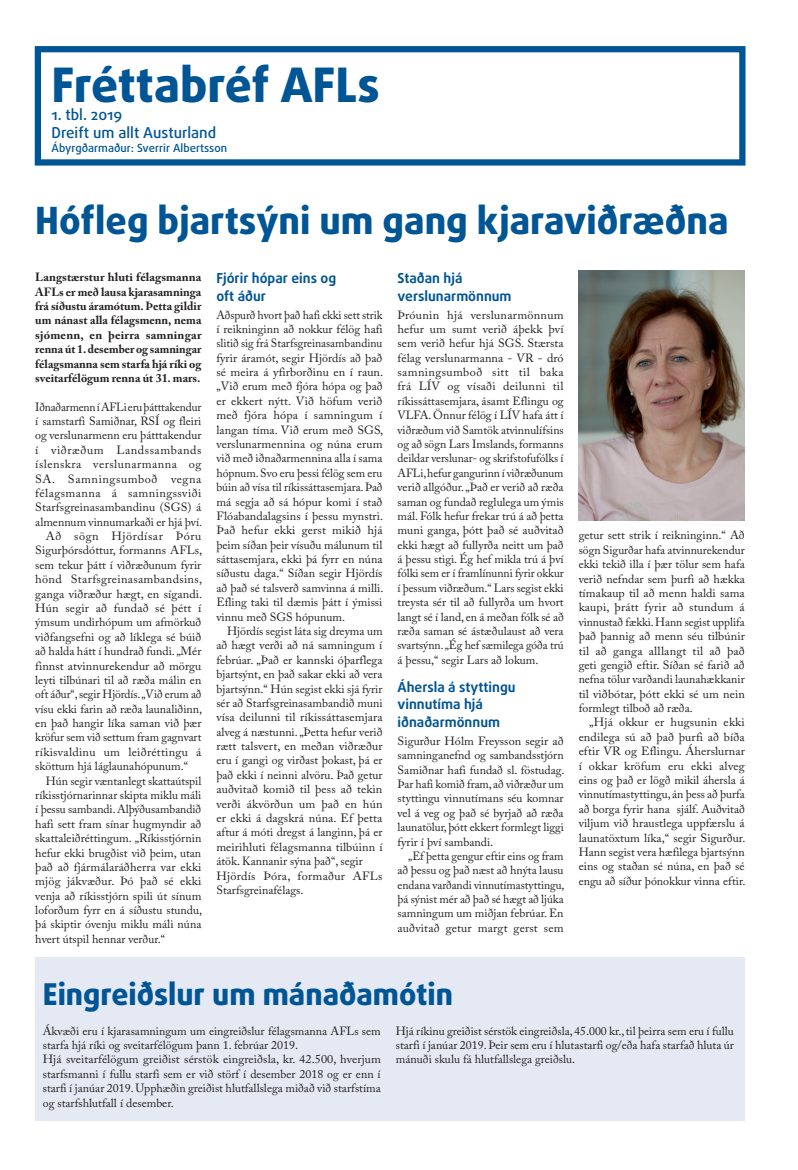
<style>
.page{position:relative;width:798px;height:1170px;background:#fff}
.page>*{position:absolute;margin:0;border:0;box-sizing:border-box;transform-origin:0 0}
.t1{font:800 47.5px "Daxline Pro";color:#005595}
.t2{font:800 37.5px "Daxline Pro";color:#005595}
.t3{font:800 30px "Daxline Pro";color:#005595}
.t4{font:500 15px/18px "Daxline Pro";color:#005595}
.t5{font:700 13.75px/17.5px "Daxline Pro";color:#005595}
.t6{font:11.88px/14.4px "Adobe Caslon Pro";color:#231f20;text-align:justify}
.t7{font:700 11.88px/14.4px "Adobe Caslon Pro";color:#231f20;text-align:justify}
.t8{font:11.88px "Adobe Caslon Pro";letter-spacing:.045em;color:#231f20}
.t9{font:11.88px "Adobe Caslon Pro";letter-spacing:.025em;color:#231f20}
.t10{font:11.88px "Adobe Caslon Pro";letter-spacing:.02em;color:#231f20}
.t11{font:11.88px "Adobe Caslon Pro";letter-spacing:.04em;color:#231f20}
.t12{font:11.88px "Adobe Caslon Pro";letter-spacing:.035em;color:#231f20}
.t13{font:500 11.25px "Daxline Pro";color:#005595}
</style>
<div class="page">
<div style="left:35px;top:956px;width:709px;height:164px;background:#e5e9f3"></div>
<div style="left:35px;top:46px;width:710px;height:119px;border:6px solid #005595"></div>
<img style="left:578px;top:270px;width:166px;height:250px">
<h1 class="t1" style="left:52px;top:54px;width:329px">Fréttabréf AFLs</h1>
<p class="t4" style="left:52px;top:106px;width:166px">1. tbl. 2019<br>Dreift um allt Austurland</p>
<p class="t13" style="left:52px;top:140px;width:177px">Ábyrgðarmaður: Sverrir Albertsson</p>
<h2 class="t2" style="left:35px;top:196px;width:694px">Hófleg bjartsýni um gang kjaraviðræðna</h2>
<p class="t7" style="left:35px;top:270px;width:168px">Langstærstur hluti félagsmanna AFLs er með lausa kjarasamninga frá síðustu áramótum. Þetta gildir um nánast alla félagsmenn, nema sjómenn, en þeirra samningar renna út 1. desember og samningar félagsmanna sem starfa hjá ríki og sveitarfélögum renna út 31. mars.</p>
<p class="t6" style="left:35px;top:399px;width:167px">Iðnaðarmenn í AFLi eru þátttakendur</p>
<p class="t6" style="left:35px;top:413px;width:167px">í samstarfi Samiðnar, RSÍ og fleiri</p>
<p class="t6" style="left:35px;top:428px;width:167px">og verslunarmenn eru þátttakendur</p>
<p class="t8" style="left:35px;top:442px;width:168px">í viðræðum Landssambands</p>
<p class="t11" style="left:35px;top:457px;width:168px">íslenskra verslunarmanna og</p>
<p class="t8" style="left:35px;top:471px;width:167px">SA. Samningsumboð vegna</p>
<p class="t12" style="left:35px;top:486px;width:167px">félagsmanna á samningssviði</p>
<p class="t6" style="left:35px;top:500px;width:167px">Starfsgreinasambandinu (SGS) á</p>
<p class="t6" style="left:35px;top:514px;width:168px">almennum vinnumarkaði er hjá því.</p>
<p class="t8" style="left:46px;top:529px;width:157px">Að sögn Hjördísar Þóru</p>
<p class="t6" style="left:35px;top:543px;width:168px">Sigurþórsdóttur, formanns AFLs,</p>
<p class="t6" style="left:35px;top:557px;width:167px">sem tekur þátt í viðræðunum fyrir</p>
<p class="t9" style="left:35px;top:572px;width:168px">hönd Starfsgreinasambandsins,</p>
<p class="t6" style="left:35px;top:586px;width:168px">ganga viðræður hægt, en sígandi.</p>
<p class="t6" style="left:35px;top:600px;width:167px">Hún segir að fundað sé þétt í</p>
<p class="t6" style="left:35px;top:615px;width:167px">ýmsum undirhópum um afmörkuð</p>
<p class="t6" style="left:35px;top:629px;width:168px">viðfangsefni og að líklega sé búið</p>
<p class="t6" style="left:35px;top:643px;width:167px">að halda hátt í hundrað fundi. „Mér</p>
<p class="t6" style="left:35px;top:658px;width:168px">finnst atvinnurekendur að mörgu</p>
<p class="t6" style="left:35px;top:672px;width:167px">leyti tilbúnari til að ræða málin en</p>
<p class="t6" style="left:35px;top:687px;width:168px">oft áður“, segir Hjördís. „Við erum að</p>
<p class="t6" style="left:35px;top:701px;width:168px">vísu ekki farin að ræða launaliðinn,</p>
<p class="t6" style="left:35px;top:715px;width:168px">en það hangir líka saman við þær</p>
<p class="t6" style="left:35px;top:730px;width:168px">kröfur sem við settum fram gagnvart</p>
<p class="t10" style="left:35px;top:744px;width:167px">ríkisvaldinu um leiðréttingu á</p>
<p class="t6" style="left:35px;top:758px;width:154px">sköttum hjá láglaunahópunum.“</p>
<p class="t6" style="left:46px;top:773px;width:157px">Hún segir væntanlegt skattaútspil</p>
<p class="t6" style="left:35px;top:787px;width:167px">ríkisstjórnarinnar skipta miklu máli</p>
<p class="t6" style="left:35px;top:802px;width:167px">í þessu sambandi. Alþýðusambandið</p>
<p class="t6" style="left:35px;top:816px;width:167px">hafi sett fram sínar hugmyndir að</p>
<p class="t6" style="left:35px;top:830px;width:167px">skattaleiðréttingum. „Ríkisstjórnin</p>
<p class="t6" style="left:35px;top:845px;width:167px">hefur ekki brugðist við þeim, utan</p>
<p class="t6" style="left:35px;top:859px;width:168px">það að fjármálaráðherra var ekki</p>
<p class="t6" style="left:35px;top:874px;width:167px">mjög jákvæður. Þó það sé ekki</p>
<p class="t6" style="left:35px;top:888px;width:167px">venja að ríkisstjórn spili út sínum</p>
<p class="t6" style="left:35px;top:902px;width:168px">loforðum fyrr en á síðustu stundu,</p>
<p class="t6" style="left:35px;top:917px;width:168px">þá skiptir óvenju miklu máli núna</p>
<p class="t6" style="left:35px;top:931px;width:131px">hvert útspil hennar verður.“</p>
<p class="t5" style="left:397px;top:269px;width:115px">Staðan hjá verslunarmönnum</p>
<p class="t6" style="left:397px;top:307px;width:168px">Þróunin hjá verslunarmönnum hefur um sumt verið áþekk því sem verið hefur hjá SGS. Stærsta félag verslunarmanna - VR - dró samningsumboð sitt til baka frá LÍV og vísaði deilunni til ríkissáttasemjara, ásamt Eflingu og VLFA. Önnur félög í LÍV hafa átt í viðræðum við Samtök atvinnulífsins og að sögn Lars Imslands, formanns deildar verslunar- og skrifstofufólks í AFLi, hefur gangurinn í viðræðunum verið allgóður. „Það er verið að ræða saman og fundað reglulega um ýmis mál. Fólk hefur frekar trú á að þetta muni ganga, þótt það sé auðvitað ekki hægt að fullyrða neitt um það á þessu stigi. Ég hef mikla trú á því fólki sem er í framlínunni fyrir okkur í þessum viðræðum.“ Lars segist ekki treysta sér til að fullyrða um hvort langt sé í land, en á meðan fólk sé að ræða saman sé ástæðulaust að vera svartsýnn. „Ég hef sæmilega góða trú á þessu,“ segir Lars að lokum.</p>
<p class="t5" style="left:397px;top:678px;width:119px">Áhersla á styttingu vinnutíma hjá iðnaðarmönnum</p>
<p class="t6" style="left:397px;top:733px;width:168px">Sigurður Hólm Freysson segir að samninganefnd og sambandsstjórn Samiðnar hafi fundað sl. föstudag.<br>Þar hafi komið fram, að viðræður um styttingu vinnutímans séu komnar vel á veg og það sé byrjað að ræða launatölur, þótt ekkert formlegt liggi fyrir í því sambandi.</p>
<p class="t6" style="left:397px;top:848px;width:168px;text-indent:11px">„Ef þetta gengur eftir eins og fram að þessu og það næst að hnýta lausu endana varðandi vinnutímastyttingu, þá sýnist mér að það sé hægt að ljúka samningum um miðjan febrúar. En auðvitað getur margt gerst sem</p>
<p class="t5" style="left:216px;top:269px;width:121px">Fjórir hópar eins og oft áður</p>
<p class="t6" style="left:216px;top:307px;width:168px">Aðspurð hvort það hafi ekki sett strik í reikninginn að nokkur félög hafi slitið sig frá Starfsgreinasambandinu fyrir áramót, segir Hjördís að það sé meira á yfirborðinu en í raun. „Við erum með fjóra hópa og það er ekkert nýtt. Við höfum verið með fjóra hópa í samningum í langan tíma. Við erum með SGS, verslunarmennina og núna erum við með iðnaðarmennina alla í sama hópnum. Svo eru þessi félög sem eru búin að vísa til ríkissáttasemjara. Það má segja að sá hópur komi í stað Flóabandalagsins í þessu mynstri.<br>Það hefur ekki gerst mikið hjá þeim síðan þeir vísuðu málunum til sáttasemjara, ekki þá fyrr en núna síðustu daga.“ Síðan segir Hjördís að það sé talsverð samvinna á milli.<br>Efling taki til dæmis þátt í ýmissi vinnu með SGS hópunum.</p>
<p class="t6" style="left:216px;top:623px;width:168px;text-align:left;text-indent:11px">Hjördís segist láta sig dreyma um að hægt verði að ná samningum í febrúar. „Það er kannski óþarflega bjartsýnt, en það sakar ekki að vera bjartsýnn.“ Hún segist ekki sjá fyrir sér að Starfsgreinasambandið muni vísa deilunni til ríkissáttasemjara alveg á næstunni. „Þetta hefur verið rætt talsvert, en meðan viðræður eru í gangi og virðast þokast, þá er það ekki í neinni alvöru. Það getur auðvitað komið til þess að tekin verði ákvörðun um það en hún er ekki á dagskrá núna. Ef þetta aftur á móti dregst á langinn, þá er meirihluti félagsmanna tilbúinn í átök. Kannanir sýna það“, segir<br>Hjördís Þóra, formaður AFLs<br>Starfsgreinafélags.</p>
<p class="t6" style="left:578px;top:528px;width:168px">getur sett strik í reikninginn.“ Að sögn Sigurðar hafa atvinnurekendur ekki tekið illa í þær tölur sem hafa verið nefndar sem þurfi að hækka tímakaup til að menn haldi sama kaupi, þrátt fyrir að stundum á vinnustað fækki. Hann segist upplifa það þannig að menn séu tilbúnir til að ganga alllangt til að það geti gengið eftir. Síðan sé farið að nefna tölur varðandi launahækkanir til viðbótar, þótt ekki sé um nein formlegt tilboð að ræða.</p>
<p class="t6" style="left:578px;top:715px;width:168px;text-indent:11px">„Hjá okkur er hugsunin ekki endilega sú að það þurfi að bíða eftir VR og Eflingu. Áherslurnar í okkar kröfum eru ekki alveg eins og það er lögð mikil áhersla á vinnutímastyttingu, án þess að þurfa að borga fyrir hana sjálf. Auðvitað viljum við hraustlega uppfærslu á launatöxtum líka,“ segir Sigurður.<br>Hann segist vera hæfilega bjartsýnn eins og staðan sé núna, en það sé engu að síður þónokkur vinna eftir.</p>
<h3 class="t3" style="left:43px;top:974px;width:411px">Eingreiðslur um mánaðamótin</h3>
<p class="t6" style="left:43px;top:1023px;width:339px;text-align:left">Ákvæði eru í kjarasamningum um eingreiðslur félagsmanna AFLs sem starfa hjá ríki og sveitarfélögum þann 1. febrúar 2019.<br>Hjá sveitarfélögum greiðist sérstök eingreiðsla, kr. 42.500, hverjum starfsmanni í fullu starfi sem er við störf í desember 2018 og er enn í starfi í janúar 2019. Upphæðin greiðist hlutfallslega miðað við starfstíma og starfshlutfall í desember.</p>
<p class="t6" style="left:396px;top:1023px;width:339px">Hjá ríkinu greiðist sérstök eingreiðsla, 45.000 kr., til þeirra sem eru í fullu starfi í janúar 2019. Þeir sem eru í hlutastarfi og/eða hafa starfað hluta úr mánuði skulu fá hlutfallslega greiðslu.</p>
</div>
